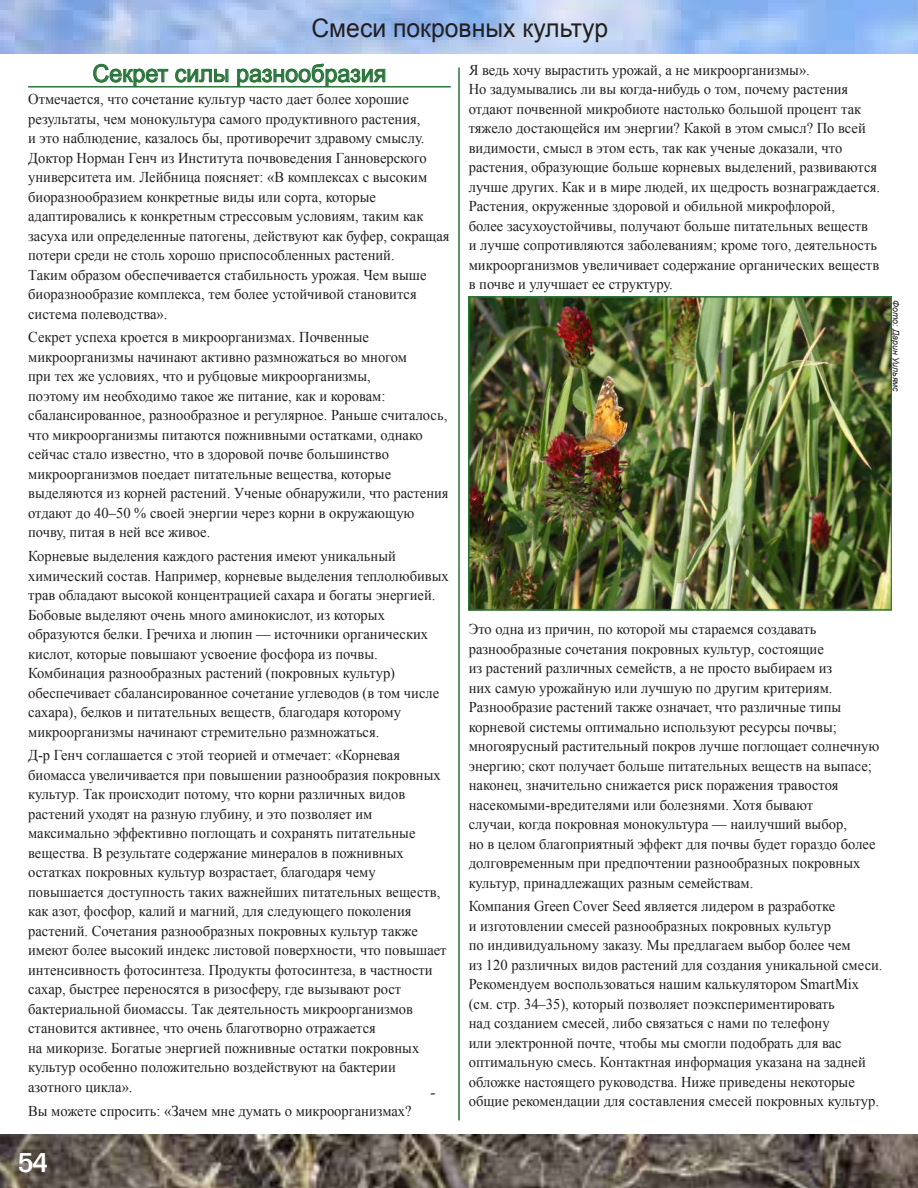
<style>
.page{position:relative;width:918px;height:1188px;background:#fff}
.page>*{position:absolute;margin:0;border:0;box-sizing:border-box;transform-origin:0 0}
.t1{font:500 27px "Forma DJR Display";color:#fff}
.Arial{font:25.5px "Arial";color:#231f20}
.Heading_Style_1{font:24px "Arial";color:#29753a}
.t2{font:18px "Minion Pro";color:#000}
.t3{font:15px/19.5px "Times New Roman";color:#231f20}
.Arial-2{font:italic 9px "Arial";color:#231f20}
</style>
<div class="page">
<img style="left:0;top:0;width:918px;height:54px">
<img style="left:0;top:1134px;width:918px;height:54px">
<hr style="left:458px;top:68px;width:2px;height:1052px;background:#29753a">
<hr style="left:28px;top:86px;width:423px;height:2px;background:#29753a">
<svg style="left:93px;top:64px;width:76px;height:22px"></svg>
<svg style="left:175px;top:68px;width:54px;height:15px"></svg>
<svg style="left:237px;top:63px;width:149px;height:23px"></svg>
<img style="left:469px;top:296px;width:422px;height:314px">
<p class="Arial" style="left:311px;top:11px;width:298px">Смеси покровных культур</p>
<p class="Heading_Style_1" style="left:93px;top:58px;width:295px">Секрет силы разнообразия</p>
<p class="t3" style="left:28px;top:89px;width:423px">Отмечается, что сочетание культур часто дает более хорошие результаты, чем монокультура самого продуктивного растения,<br>и это наблюдение, казалось бы, противоречит здравому смыслу.<br>Доктор Норман Генч из Института почвоведения Ганноверского университета им. Лейбница поясняет: «В комплексах с высоким биоразнообразием конкретные виды или сорта, которые адаптировались к конкретным стрессовым условиям, таким как засуха или определенные патогены, действуют как буфер, сокращая потери среди не столь хорошо приспособленных растений.<br>Таким образом обеспечивается стабильность урожая. Чем выше биоразнообразие комплекса, тем более устойчивой становится система полеводства».</p>
<p class="t3" style="left:28px;top:327px;width:422px">Секрет успеха кроется в микроорганизмах. Почвенные микроорганизмы начинают активно размножаться во многом<br>при тех же условиях, что и рубцовые микроорганизмы,<br>поэтому им необходимо такое же питание, как и коровам: сбалансированное, разнообразное и регулярное. Раньше считалось, что микроорганизмы питаются пожнивными остатками, однако сейчас стало известно, что в здоровой почве большинство микроорганизмов поедает питательные вещества, которые выделяются из корней растений. Ученые обнаружили, что растения отдают до 40–50 % своей энергии через корни в окружающую почву, питая в ней все живое.</p>
<p class="t3" style="left:28px;top:546px;width:422px">Корневые выделения каждого растения имеют уникальный химический состав. Например, корневые выделения теплолюбивых трав обладают высокой концентрацией сахара и богаты энергией.<br>Бобовые выделяют очень много аминокислот, из которых образуются белки. Гречиха и люпин — источники органических кислот, которые повышают усвоение фосфора из почвы.<br>Комбинация разнообразных растений (покровных культур) обеспечивает сбалансированное сочетание углеводов (в том числе сахара), белков и питательных веществ, благодаря которому микроорганизмы начинают стремительно размножаться.</p>
<p class="t3" style="left:28px;top:745px;width:420px">Д-р Генч соглашается с этой теорией и отмечает: «Корневая биомасса увеличивается при повышении разнообразия покровных культур. Так происходит потому, что корни различных видов растений уходят на разную глубину, и это позволяет им максимально эффективно поглощать и сохранять питательные вещества. В результате содержание минералов в пожнивных остатках покровных культур возрастает, благодаря чему повышается доступность таких важнейших питательных веществ, как азот, фосфор, калий и магний, для следующего поколения растений. Сочетания разнообразных покровных культур также имеют более высокий индекс листовой поверхности, что повышает интенсивность фотосинтеза. Продукты фотосинтеза, в частности сахар, быстрее переносятся в ризосферу, где вызывают рост бактериальной биомассы. Так деятельность микроорганизмов становится активнее, что очень благотворно отражается<br>на микоризе. Богатые энергией пожнивные остатки покровных культур особенно положительно воздействуют на бактерии азотного цикла».</p>
<p class="t3" style="left:28px;top:1101px;width:385px">Вы можете спросить: «Зачем мне думать о микроорганизмах?</p>
<p class="t2" style="left:430px;top:1080px;width:8px">-</p>
<p class="t3" style="left:469px;top:60px;width:413px">Я ведь хочу вырастить урожай, а не микроорганизмы».<br>Но задумывались ли вы когда-нибудь о том, почему растения отдают почвенной микробиоте настолько большой процент так тяжело достающейся им энергии? Какой в этом смысл? По всей видимости, смысл в этом есть, так как ученые доказали, что растения, образующие больше корневых выделений, развиваются лучше других. Как и в мире людей, их щедрость вознаграждается.<br>Растения, окруженные здоровой и обильной микрофлорой,<br>более засухоустойчивы, получают больше питательных веществ<br>и лучше сопротивляются заболеваниям; кроме того, деятельность микроорганизмов увеличивает содержание органических веществ в почве и улучшает ее структуру.</p>
<p class="t3" style="left:469px;top:619px;width:412px">Это одна из причин, по которой мы стараемся создавать разнообразные сочетания покровных культур, состоящие<br>из растений различных семейств, а не просто выбираем из<br>них самую урожайную или лучшую по другим критериям.<br>Разнообразие растений также означает, что различные типы корневой системы оптимально используют ресурсы почвы; многоярусный растительный покров лучше поглощает солнечную энергию; скот получает больше питательных веществ на выпасе; наконец, значительно снижается риск поражения травостоя насекомыми-вредителями или болезнями. Хотя бывают<br>случаи, когда покровная монокультура — наилучший выбор,<br>но в целом благоприятный эффект для почвы будет гораздо более долговременным при предпочтении разнообразных покровных культур, принадлежащих разным семействам.</p>
<p class="t3" style="left:469px;top:896px;width:415px">Компания Green Cover Seed является лидером в разработке<br>и изготовлении смесей разнообразных покровных культур<br>по индивидуальному заказу. Мы предлагаем выбор более чем<br>из 120 различных видов растений для создания уникальной смеси.<br>Рекомендуем воспользоваться нашим калькулятором SmartMix (см. стр. 34–35), который позволяет поэкспериментировать<br>над созданием смесей, либо связаться с нами по телефону<br>или электронной почте, чтобы мы смогли подобрать для вас оптимальную смесь. Контактная информация указана на задней обложке настоящего руководства. Ниже приведены некоторые общие рекомендации для составления смесей покровных культур.</p>
<p class="Arial-2" style="left:902px;top:300px;width:93px;rotate:90deg">Фото: Дарин Уильямс</p>
<p class="t1" style="left:19px;top:1146px;width:30px">54</p>
</div>
